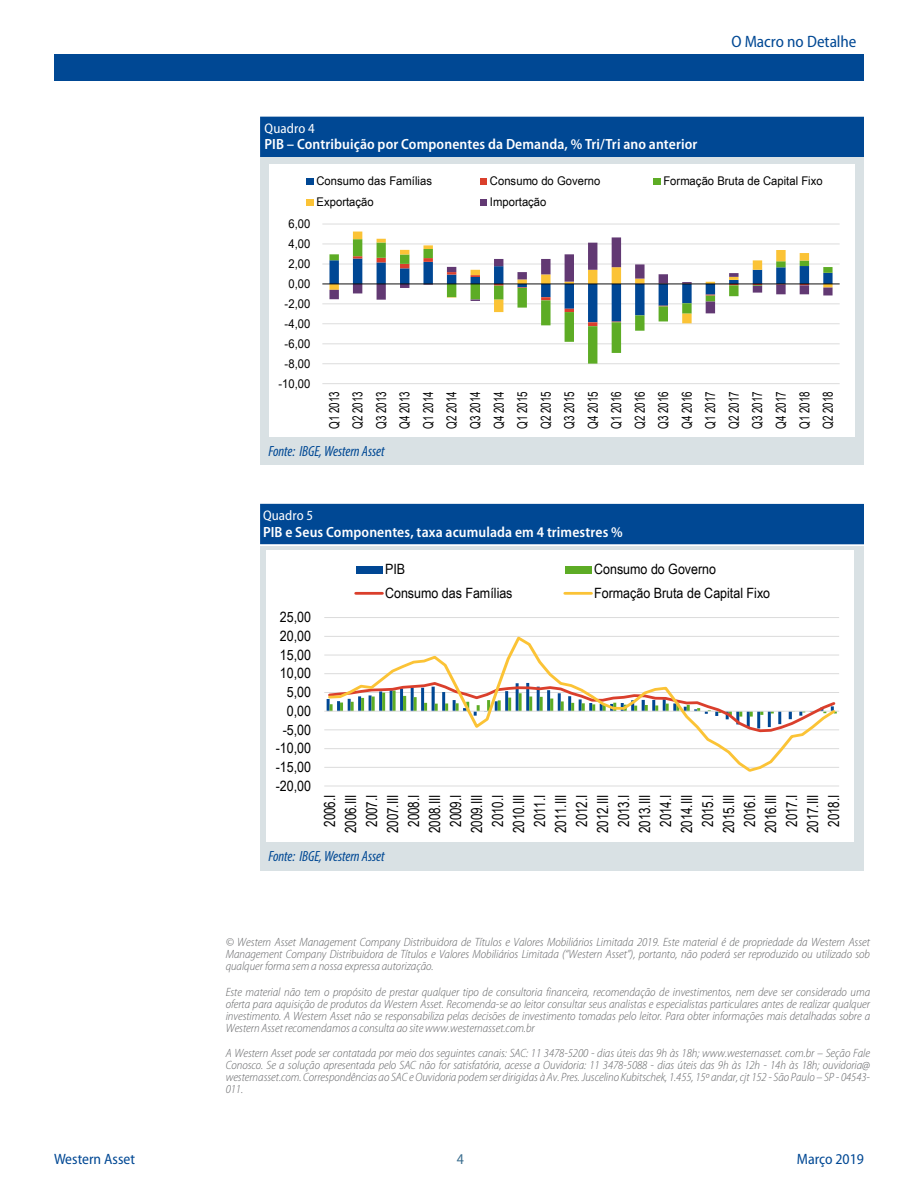
<style>
.page{position:relative;width:918px;height:1188px;background:#fff}
.page>*{position:absolute;margin:0;border:0;box-sizing:border-box;transform-origin:0 0}
.t1{font:semi-condensed 16.5px "Myriad Pro";color:#004894}
.t2{font:15.3px/21px "Arial Narrow";color:#000;text-align:center;scale:.93 1}
.t3{font:semi-condensed 15px "Myriad Pro";color:#004894}
.t4{font:semi-condensed 15px "Myriad Pro";color:#3b6e8f}
.t5{font:600 semi-condensed 14.85px "Myriad Pro";letter-spacing:.005em;color:#fff}
.t6{font:italic condensed 14.85px "Myriad Pro";letter-spacing:-.005em;color:#004894}
.t7{font:14.25px "Arial Narrow";color:#000;scale:1.07 1}
.t8{font:semi-condensed 13.95px "Myriad Pro";letter-spacing:.005em;color:#fff}
.t9{font:13.65px/23.5px "Arial Narrow";color:#000;text-align:justify;scale:.87 1}
.t10{font:italic 300 semi-condensed 12px/12px "Myriad Pro";letter-spacing:-.005em;color:#636466;text-align:justify}
.t11{font:12px "Arial Narrow";color:#000;scale:1.14 1}
</style>
<div class="page">
<div style="left:54px;top:54px;width:810px;height:27px;background:#004894"></div>
<div style="left:260px;top:117px;width:604px;height:40px;background:#004894"></div>
<div style="left:260px;top:157px;width:604px;height:308px;background:#d9e1e4"></div>
<div style="left:270px;top:164px;width:585px;height:273px;background:#fff"></div>
<hr style="left:322px;top:383px;width:518px;height:1px;background:#dadada">
<hr style="left:322px;top:363px;width:518px;height:1px;background:#dadada">
<hr style="left:322px;top:343px;width:518px;height:1px;background:#dadada">
<hr style="left:322px;top:323px;width:518px;height:1px;background:#dadada">
<hr style="left:322px;top:303px;width:518px;height:1px;background:#dadada">
<hr style="left:322px;top:264px;width:518px;height:1px;background:#dadada">
<hr style="left:322px;top:243px;width:518px;height:1px;background:#dadada">
<hr style="left:322px;top:224px;width:518px;height:1px;background:#dadada">
<svg style="left:329px;top:326px;width:504px;height:38px"></svg>
<svg style="left:329px;top:237px;width:504px;height:89px"></svg>
<hr style="left:322px;top:283px;width:518px;height:1px;background:#000">
<div style="left:307px;top:178px;width:7px;height:7px;background:#004794"></div>
<div style="left:480px;top:178px;width:7px;height:7px;background:#da3f2c"></div>
<div style="left:653px;top:178px;width:7px;height:7px;background:#5dac25"></div>
<div style="left:307px;top:199px;width:7px;height:6px;background:#fbc336"></div>
<div style="left:480px;top:199px;width:7px;height:6px;background:#623973"></div>
<div style="left:260px;top:504px;width:604px;height:40px;background:#004894"></div>
<div style="left:260px;top:546px;width:604px;height:325px;background:#d9e1e4"></div>
<div style="left:267px;top:550px;width:587px;height:292px;background:#fff"></div>
<hr style="left:324px;top:786px;width:515px;height:1px;background:#dadada">
<hr style="left:324px;top:767px;width:515px;height:1px;background:#dadada">
<hr style="left:324px;top:748px;width:515px;height:1px;background:#dadada">
<hr style="left:324px;top:729px;width:515px;height:1px;background:#dadada">
<hr style="left:324px;top:692px;width:515px;height:1px;background:#dadada">
<hr style="left:324px;top:673px;width:515px;height:1px;background:#dadada">
<hr style="left:324px;top:655px;width:515px;height:1px;background:#dadada">
<hr style="left:324px;top:636px;width:515px;height:1px;background:#dadada">
<hr style="left:324px;top:617px;width:515px;height:1px;background:#dadada">
<hr style="left:324px;top:711px;width:515px;height:1px;background:#dadada">
<svg style="left:326px;top:636px;width:512px;height:136px"></svg>
<div style="left:356px;top:566px;width:26px;height:7px;background:#004794"></div>
<div style="left:565px;top:566px;width:26px;height:7px;background:#5dac25"></div>
<hr style="left:356px;top:592px;width:26px;height:3px;background:#da3f2c">
<hr style="left:565px;top:592px;width:26px;height:3px;background:#fbc336">
<p class="t8" style="left:265px;top:121px;width:52px">Quadro 4</p>
<p class="t5" style="left:265px;top:136px;width:434px">PIB – Contribuição por Componentes da Demanda, % Tri/Tri ano anterior</p>
<h1 class="t1" style="left:731px;top:32px;width:127px">O Macro no Detalhe</h1>
<p class="t11" style="left:317px;top:172px;width:103px">Consumo das Famílias</p>
<p class="t11" style="left:490px;top:172px;width:98px">Consumo do Governo</p>
<p class="t11" style="left:663px;top:172px;width:141px">Formação Bruta de Capital Fixo</p>
<p class="t11" style="left:317px;top:193px;width:52px">Exportação</p>
<p class="t11" style="left:490px;top:193px;width:51px">Importação</p>
<p class="t11" style="left:288px;top:215px;width:21px">6,00</p>
<p class="t11" style="left:288px;top:235px;width:21px">4,00</p>
<p class="t11" style="left:288px;top:255px;width:21px">2,00</p>
<p class="t11" style="left:288px;top:275px;width:21px">0,00</p>
<p class="t11" style="left:285px;top:295px;width:24px">-2,00</p>
<p class="t11" style="left:285px;top:315px;width:24px">-4,00</p>
<p class="t11" style="left:285px;top:335px;width:24px">-6,00</p>
<p class="t11" style="left:285px;top:355px;width:24px">-8,00</p>
<p class="t11" style="left:278px;top:375px;width:30px">-10,00</p>
<p class="t9" style="left:322px;top:429px;width:45px;rotate:-90deg">Q1 2013<br>Q2 2013<br>Q3 2013<br>Q4 2013<br>Q1 2014<br>Q2 2014<br>Q3 2014<br>Q4 2014<br>Q1 2015<br>Q2 2015<br>Q3 2015<br>Q4 2015<br>Q1 2016<br>Q2 2016<br>Q3 2016<br>Q4 2016<br>Q1 2017<br>Q2 2017<br>Q3 2017<br>Q4 2017<br>Q1 2018<br>Q2 2018</p>
<p class="t6" style="left:268px;top:442px;width:118px">Fonte: IBGE, Western Asset</p>
<p class="t8" style="left:263px;top:508px;width:52px">Quadro 5</p>
<p class="t5" style="left:263px;top:523px;width:361px">PIB e Seus Componentes, taxa acumulada em 4 trimestres %</p>
<p class="t7" style="left:280px;top:607px;width:31px">25,00</p>
<p class="t7" style="left:280px;top:625px;width:31px">20,00</p>
<p class="t7" style="left:280px;top:644px;width:31px">15,00</p>
<p class="t7" style="left:280px;top:663px;width:31px">10,00</p>
<p class="t7" style="left:287px;top:682px;width:24px">5,00</p>
<p class="t7" style="left:287px;top:700px;width:24px">0,00</p>
<p class="t7" style="left:283px;top:719px;width:28px">-5,00</p>
<p class="t7" style="left:276px;top:738px;width:35px">-10,00</p>
<p class="t7" style="left:276px;top:756px;width:35px">-15,00</p>
<p class="t7" style="left:276px;top:775px;width:35px">-20,00</p>
<p class="t7" style="left:385px;top:559px;width:20px">PIB</p>
<p class="t7" style="left:594px;top:559px;width:116px">Consumo do Governo</p>
<p class="t7" style="left:385px;top:582px;width:121px">Consumo das Famílias</p>
<p class="t7" style="left:594px;top:582px;width:166px">Formação Bruta de Capital Fixo</p>
<p class="t2" style="left:319px;top:833px;width:43px;rotate:-90deg">2006.I<br>2006.III<br>2007.I<br>2007.III<br>2008.I<br>2008.III<br>2009.I<br>2009.III<br>2010.I<br>2010.III<br>2011.I<br>2011.III<br>2012.I<br>2012.III<br>2013.I<br>2013.III<br>2014.I<br>2014.III<br>2015.I<br>2015.III<br>2016.I<br>2016.III<br>2017.I<br>2017.III<br>2018.I</p>
<p class="t6" style="left:268px;top:847px;width:118px">Fonte: IBGE, Western Asset</p>
<p class="t10" style="left:226px;top:937px;width:646px">© Western Asset Management Company Distribuidora de Títulos e Valores Mobiliários Limitada 2019. Este material é de propriedade da Western Asset Management Company Distribuidora de Títulos e Valores Mobiliários Limitada (“Western Asset”), portanto, não poderá ser reproduzido ou utilizado sob qualquer forma sem a nossa expressa autorização.</p>
<p class="t10" style="left:226px;top:986px;width:646px">Este material não tem o propósito de prestar qualquer tipo de consultoria financeira, recomendação de investimentos, nem deve ser considerado uma oferta para aquisição de produtos da Western Asset. Recomenda-se ao leitor consultar seus analistas e especialistas particulares antes de realizar qualquer investimento. A Western Asset não se responsabiliza pelas decisões de investimento tomadas pelo leitor. Para obter informações mais detalhadas sobre a Western Asset recomendamos a consulta ao site www.westernasset.com.br</p>
<p class="t10" style="left:226px;top:1048px;width:646px">A Western Asset pode ser contatada por meio dos seguintes canais: SAC: 11 3478-5200 - dias úteis das 9h às 18h; www.westernasset. com.br – Seção Fale Conosco. Se a solução apresentada pelo SAC não for satisfatória, acesse a Ouvidoria: 11 3478-5088 - dias úteis das 9h às 12h - 14h às 18h; ouvidoria@ westernasset.com. Correspondências ao SAC e Ouvidoria podem ser dirigidas à Av. Pres. Juscelino Kubitschek, 1.455, 15º andar, cjt 152 - São Paulo – SP - 04543- 011.</p>
<p class="t3" style="left:54px;top:1151px;width:83px">Western Asset</p>
<p class="t3" style="left:797px;top:1151px;width:69px">Março 2019</p>
<p class="t4" style="left:457px;top:1151px;width:9px">4</p>
</div>
